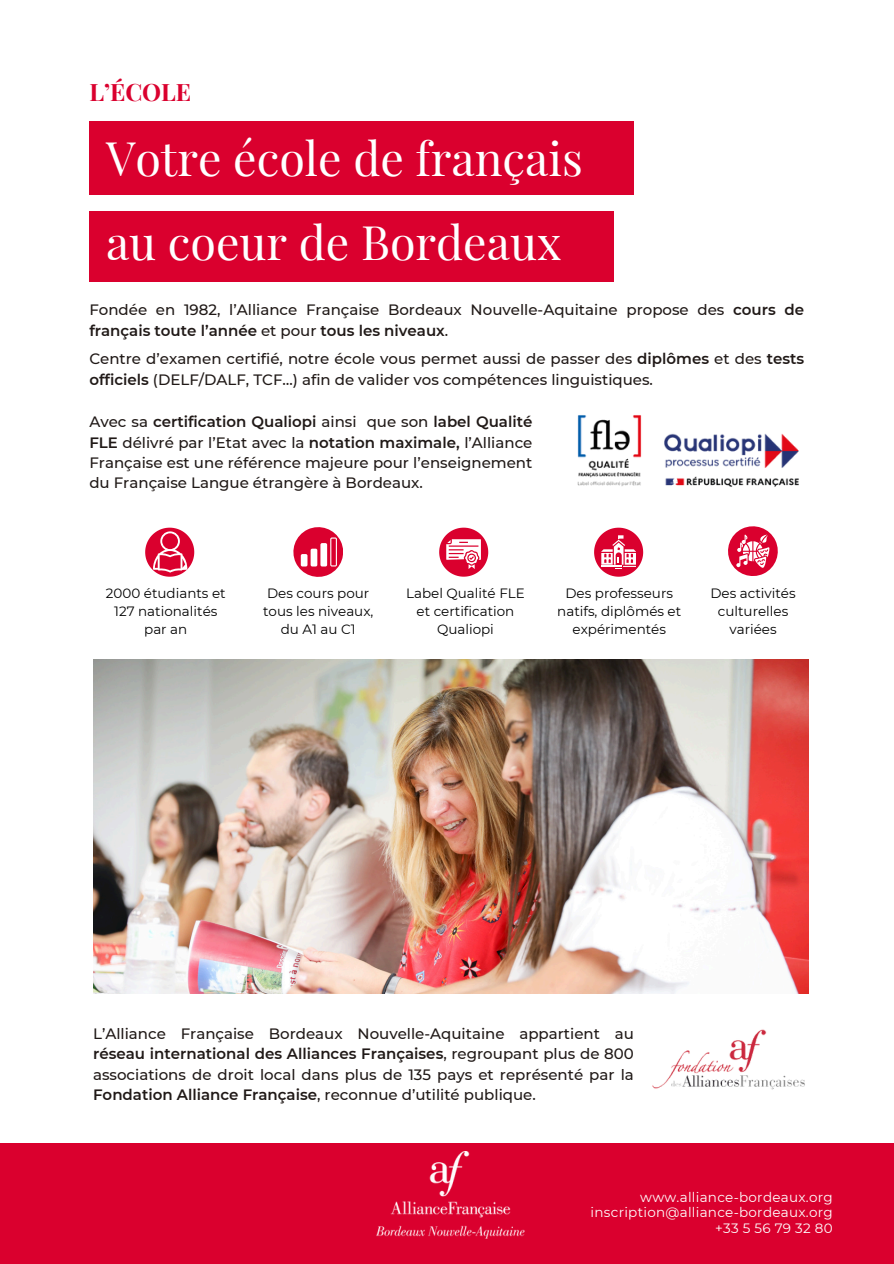
<style>
.page{position:relative;width:894px;height:1264px;background:#fff}
.page>*{position:absolute;margin:0;border:0;box-sizing:border-box;transform-origin:0 0}
.t1{font:46.5px "Playfair Display";color:#fff}
.t2{font:700 24px "Playfair Display";color:#da002e}
.t3{font:500 15px/20.2px "Montserrat";color:#201917}
.t4{font:13.5px/18px "Montserrat";color:#000;text-align:center}
.t5{font:13.5px/15.8px "Montserrat";letter-spacing:.02em;color:#fff;text-align:right}
.s1{font-weight:600}
</style>
<div class="page">
<div style="left:0;top:1143px;width:893px;height:120px;background:#da002e"></div>
<img style="left:377px;top:1151px;width:147px;height:86px">
<img style="left:93px;top:659px;width:714px;height:334px">
<div style="left:89px;top:121px;width:545px;height:73px;background:#da002e"></div>
<div style="left:89px;top:211px;width:525px;height:71px;background:#da002e"></div>
<svg style="left:145px;top:527px;width:49px;height:49px"></svg>
<svg style="left:439px;top:527px;width:49px;height:49px"></svg>
<svg style="left:594px;top:527px;width:49px;height:49px"></svg>
<svg style="left:293px;top:527px;width:50px;height:49px"></svg>
<svg style="left:728px;top:526px;width:49px;height:50px"></svg>
<img style="left:652px;top:1029px;width:153px;height:61px">
<img style="left:577px;top:415px;width:222px;height:72px">
<h1 class="t2" style="left:89px;top:75px;width:103px">L’ÉCOLE</h1>
<h3 class="t1" style="left:106px;top:126px;width:478px">Votre école de français</h3>
<h3 class="t1" style="left:106px;top:210px;width:456px">au coeur de Bordeaux</h3>
<p class="t3" style="left:89px;top:300px;width:716px">Fondée en 1982, l’Alliance Française Bordeaux Nouvelle-Aquitaine propose des <span class="s1">cours de français toute l’année</span> et pour <span class="s1">tous les niveaux</span>.</p>
<p class="t3" style="left:89px;top:349px;width:716px">Centre d’examen certifié, notre école vous permet aussi de passer des <span class="s1">diplômes</span> et des <span class="s1">tests officiels</span> (DELF/DALF, TCF…) afin de valider vos compétences linguistiques.</p>
<p class="t3" style="left:89px;top:412px;width:444px;text-align:justify">Avec sa <span class="s1">certification Qualiopi</span> ainsi que son <span class="s1">label Qualité FLE</span> délivré par l’Etat avec la <span class="s1">notation maximale,</span> l’Alliance Française est une référence majeure pour l’enseignement du Française Langue étrangère à Bordeaux.</p>
<p class="t4" style="left:106px;top:584px;width:121px">2000 étudiants et</p>
<p class="t4" style="left:114px;top:602px;width:105px">127 nationalités</p>
<p class="t4" style="left:144px;top:620px;width:45px">par an</p>
<p class="t4" style="left:263px;top:584px;width:112px">Des cours pour tous les niveaux, du A1 au C1</p>
<p class="t4" style="left:406px;top:584px;width:120px">Label Qualité FLE</p>
<p class="t4" style="left:416px;top:602px;width:99px">et certification<br>Qualiopi</p>
<p class="t4" style="left:557px;top:584px;width:125px">Des professeurs natifs, diplômés et expérimentés</p>
<p class="t4" style="left:710px;top:584px;width:87px">Des activités culturelles variées</p>
<p class="t3" style="left:93px;top:1023px;width:542px;text-align:justify">L’Alliance Française Bordeaux Nouvelle-Aquitaine appartient au <span class="s1">réseau international des Alliances Françaises</span>, regroupant plus de 800 associations de droit local dans plus de 135 pays et représenté par la <span class="s1">Fondation Alliance Française</span>, reconnue d’utilité publique.</p>
<h3 class="t5" style="left:590px;top:1188px;width:243px">www.alliance-bordeaux.org inscription@alliance-bordeaux.org +33 5 56 79 32 80</h3>
</div>
